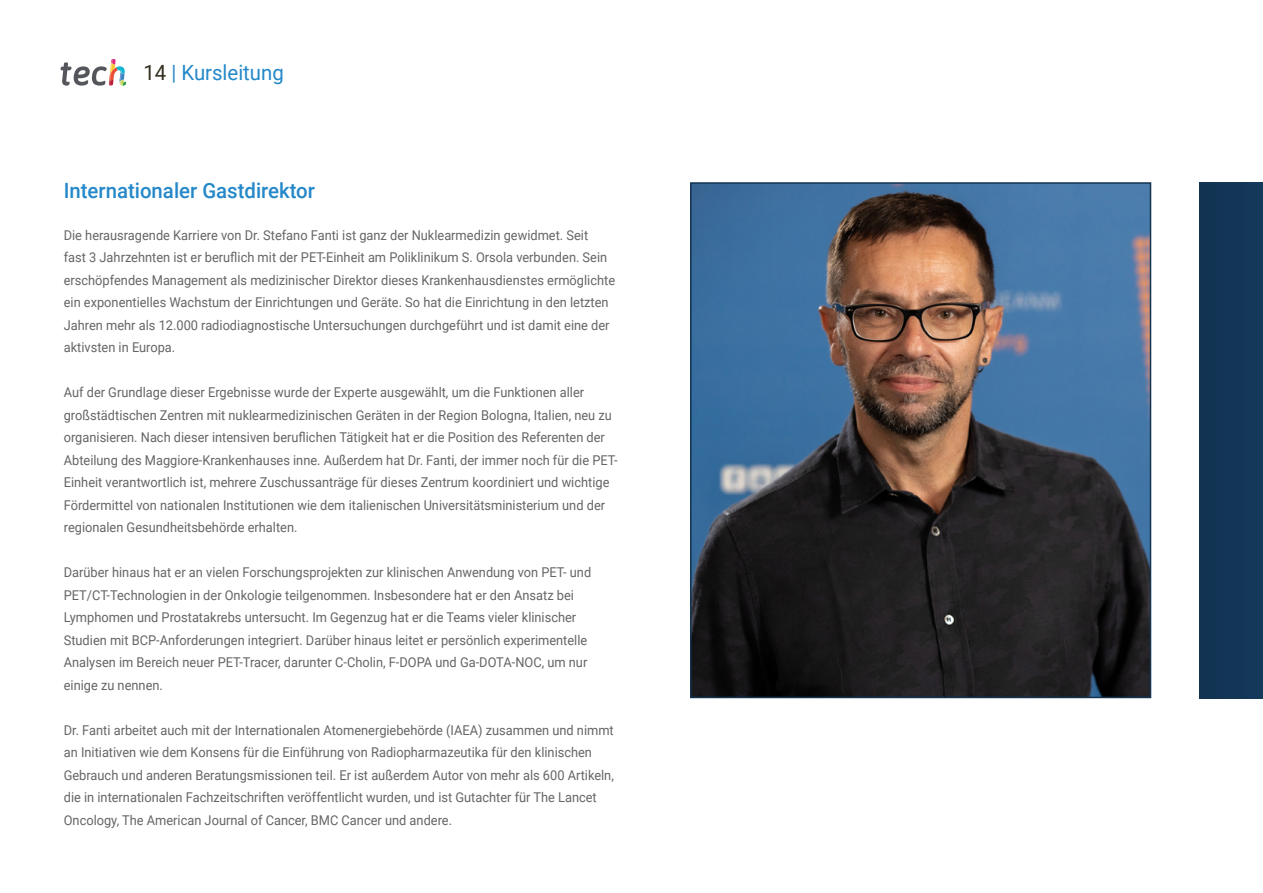
<style>
.page{position:relative;width:1263px;height:893px;background:#fff}
.page>*{position:absolute;margin:0;border:0;box-sizing:border-box;transform-origin:0 0}
.t1{font:500 21px "Roboto";color:#2488c9}
.t2{font:21px "Roboto";color:#2488c9}
.t3{font:13.5px/22.5px "Roboto";color:#656565;scale:.95 1}
.s1{color:#312e20}
</style>
<div class="page">
<div style="left:1199px;top:182px;width:64px;height:516px;background:#133556"></div>
<img style="left:693px;top:185px;width:455px;height:510px">
<div style="left:690px;top:182px;width:461px;height:516px;border:2px solid #123352"></div>
<svg style="left:61px;top:59px;width:65px;height:27px"></svg>
<h1 class="t2" style="left:144px;top:57px;width:142px"><span class="s1">14</span> | Kursleitung</h1>
<h1 class="t1" style="left:64px;top:176px;width:253px">Internationaler Gastdirektor</h1>
<p class="t3" style="left:64px;top:223px;width:582px">Die herausragende Karriere von Dr. Stefano Fanti ist ganz der Nuklearmedizin gewidmet. Seit<br>fast 3 Jahrzehnten ist er beruflich mit der PET-Einheit am Poliklinikum S. Orsola verbunden. Sein erschöpfendes Management als medizinischer Direktor dieses Krankenhausdienstes ermöglichte ein exponentielles Wachstum der Einrichtungen und Geräte. So hat die Einrichtung in den letzten Jahren mehr als 12.000 radiodiagnostische Untersuchungen durchgeführt und ist damit eine der aktivsten in Europa.</p>
<p class="t3" style="left:64px;top:381px;width:584px">Auf der Grundlage dieser Ergebnisse wurde der Experte ausgewählt, um die Funktionen aller großstädtischen Zentren mit nuklearmedizinischen Geräten in der Region Bologna, Italien, neu zu organisieren. Nach dieser intensiven beruflichen Tätigkeit hat er die Position des Referenten der Abteilung des Maggiore-Krankenhauses inne. Außerdem hat Dr. Fanti, der immer noch für die PET-Einheit verantwortlich ist, mehrere Zuschussanträge für dieses Zentrum koordiniert und wichtige Fördermittel von nationalen Institutionen wie dem italienischen Universitätsministerium und der regionalen Gesundheitsbehörde erhalten.</p>
<p class="t3" style="left:64px;top:561px;width:557px">Darüber hinaus hat er an vielen Forschungsprojekten zur klinischen Anwendung von PET- und PET/CT-Technologien in der Onkologie teilgenommen. Insbesondere hat er den Ansatz bei Lymphomen und Prostatakrebs untersucht. Im Gegenzug hat er die Teams vieler klinischer Studien mit BCP-Anforderungen integriert. Darüber hinaus leitet er persönlich experimentelle Analysen im Bereich neuer PET-Tracer, darunter C-Cholin, F-DOPA und Ga-DOTA-NOC, um nur einige zu nennen.</p>
<p class="t3" style="left:64px;top:718px;width:581px">Dr. Fanti arbeitet auch mit der Internationalen Atomenergiebehörde (IAEA) zusammen und nimmt an Initiativen wie dem Konsens für die Einführung von Radiopharmazeutika für den klinischen Gebrauch und anderen Beratungsmissionen teil. Er ist außerdem Autor von mehr als 600 Artikeln, die in internationalen Fachzeitschriften veröffentlicht wurden, und ist Gutachter für The Lancet Oncology, The American Journal of Cancer, BMC Cancer und andere.</p>
</div>
